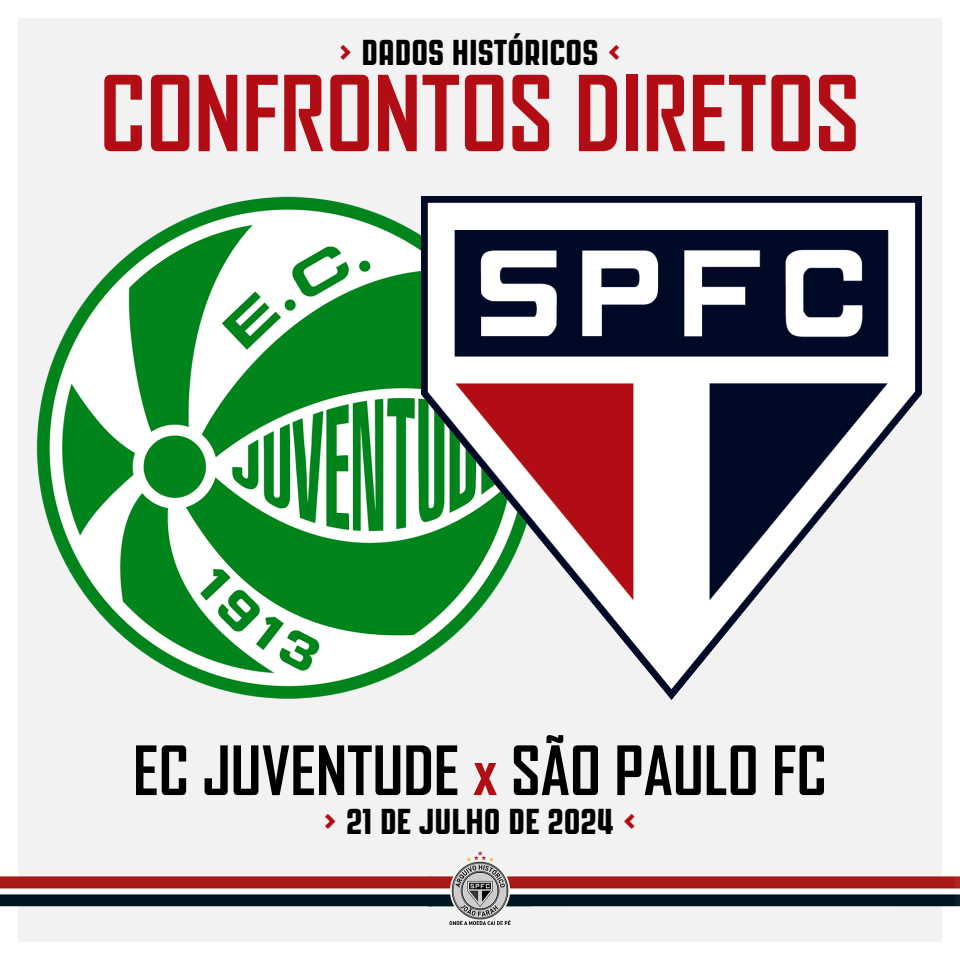
<style>
.page{position:relative;width:960px;height:960px;background:#fff}
.page>*{position:absolute;margin:0;border:0;box-sizing:border-box;transform-origin:0 0}
.t1{font:700 100px "Agency FB";color:#b20d15}
.t2{font:700 65px "Agency FB";color:#000}
.t3{font:36px "PAG Revolucion";color:#000}
.s1{color:#b20d15}
</style>
<div class="page">
<div style="left:18px;top:18px;width:924px;height:924px;background:#f2f2f2"></div>
<img style="left:0;top:852px;width:960px;height:72px">
<img style="left:36px;top:196px;width:386px;height:503px">
<img style="left:422px;top:196px;width:500px;height:504px">
<p class="t3" style="left:338px;top:32px;width:286px"><span class="s1">&gt;</span> DADOS HISTÓRICOS <span class="s1">&lt;</span></p>
<h1 class="t1" style="left:100px;top:51px;width:762px">CONFRONTOS DIRETOS</h1>
<h2 class="t2" style="left:133px;top:730px;width:695px">EC JUVENTUDE <span class="s1">x</span> SÃO PAULO FC</h2>
<p class="t3" style="left:322px;top:802px;width:317px"><span class="s1">&gt;</span> 21 DE JUlho de 2024 <span class="s1">&lt;</span></p>
</div>
